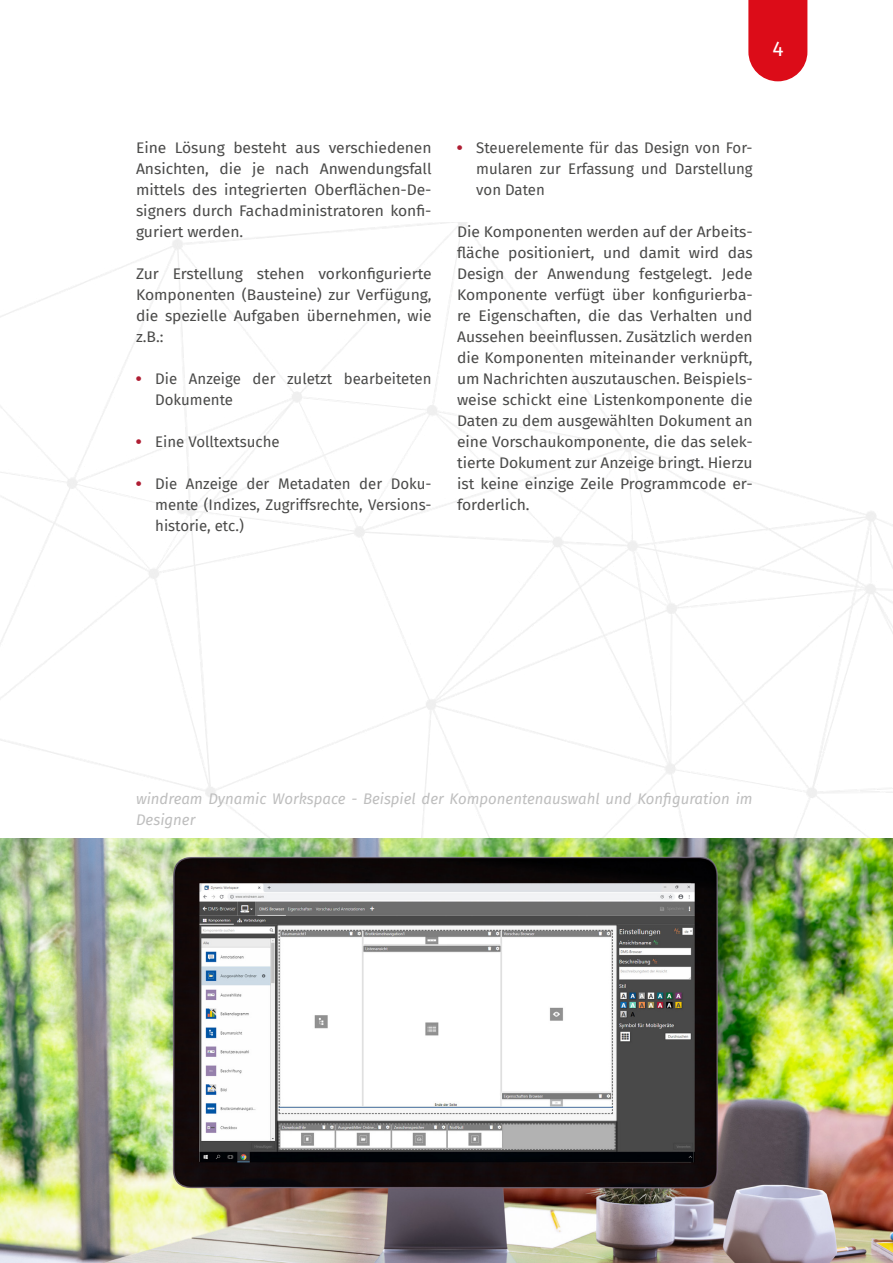
<style>
.page{position:relative;width:893px;height:1263px;background:#fff}
.page>*{position:absolute;margin:0;border:0;box-sizing:border-box;transform-origin:0 0}
.t1{font:21px "Fira Sans";color:#fff}
.t2{font:15px/21px "Fira Sans";letter-spacing:-.005em;color:#4a4a49;text-align:justify;scale:1.04 1}
.t3{font:15px/21px "Fira Sans";letter-spacing:-.005em;color:#4a4a49;text-align:justify}
.t4{font:italic 15px/21px "Fira Sans";color:#bebebe}
.s1{font-family:"Helvetica LT Std";color:#af1e33}
</style>
<div class="page">
<img style="left:0;top:838px;width:893px;height:425px">
<svg style="left:748px;top:0;width:59px;height:81px;background:#de1f2a"></svg>
<h1 class="t1" style="left:772px;top:33px;width:13px">4</h1>
<p class="t2" style="left:136px;top:137px;width:286px">Eine Lösung besteht aus verschiedenen Ansichten, die je nach Anwendungsfall mittels des integrierten Oberflächen-De&shy;signers durch Fachadministratoren konfi&shy;guriert werden.</p>
<p class="t2" style="left:136px;top:263px;width:286px">Zur Erstellung stehen vorkonfigurierte Komponenten (Bausteine) zur Verfügung, die spezielle Aufgaben übernehmen, wie z.B.:</p>
<p class="t3" style="left:155px;top:368px;width:278px;text-indent:-19px"><span class="s1">•</span> Die Anzeige der zuletzt bearbeiteten<br>Dokumente</p>
<p class="t3" style="left:136px;top:431px;width:145px"><span class="s1">•</span> Eine Volltextsuche</p>
<p class="t3" style="left:155px;top:473px;width:278px;text-indent:-19px"><span class="s1">•</span> Die Anzeige der Metadaten der Doku&shy;mente (Indizes, Zugriffsrechte, Versions&shy;historie, etc.)</p>
<p class="t3" style="left:476px;top:137px;width:278px;text-indent:-19px"><span class="s1">•</span> Steuerelemente für das Design von For&shy;mularen zur Erfassung und Darstellung von Daten</p>
<p class="t2" style="left:457px;top:221px;width:286px">Die Komponenten werden auf der Arbeits&shy;fläche positioniert, und damit wird das Design der Anwendung festgelegt. Jede Komponente verfügt über konfigurierba&shy;re Eigenschaften, die das Verhalten und Aussehen beeinflussen. Zusätzlich werden die Komponenten miteinander verknüpft, um Nachrichten auszutauschen. Beispiels&shy;weise schickt eine Listenkomponente die Daten zu dem ausgewählten Dokument an eine Vorschaukomponente, die das selek&shy;tierte Dokument zur Anzeige bringt. Hierzu ist keine einzige Zeile Programmcode er&shy;forderlich.</p>
<p class="t4" style="left:136px;top:788px;width:618px">windream Dynamic Workspace - Beispiel der Komponentenauswahl und Konfiguration im<br>Designer</p>
</div>
